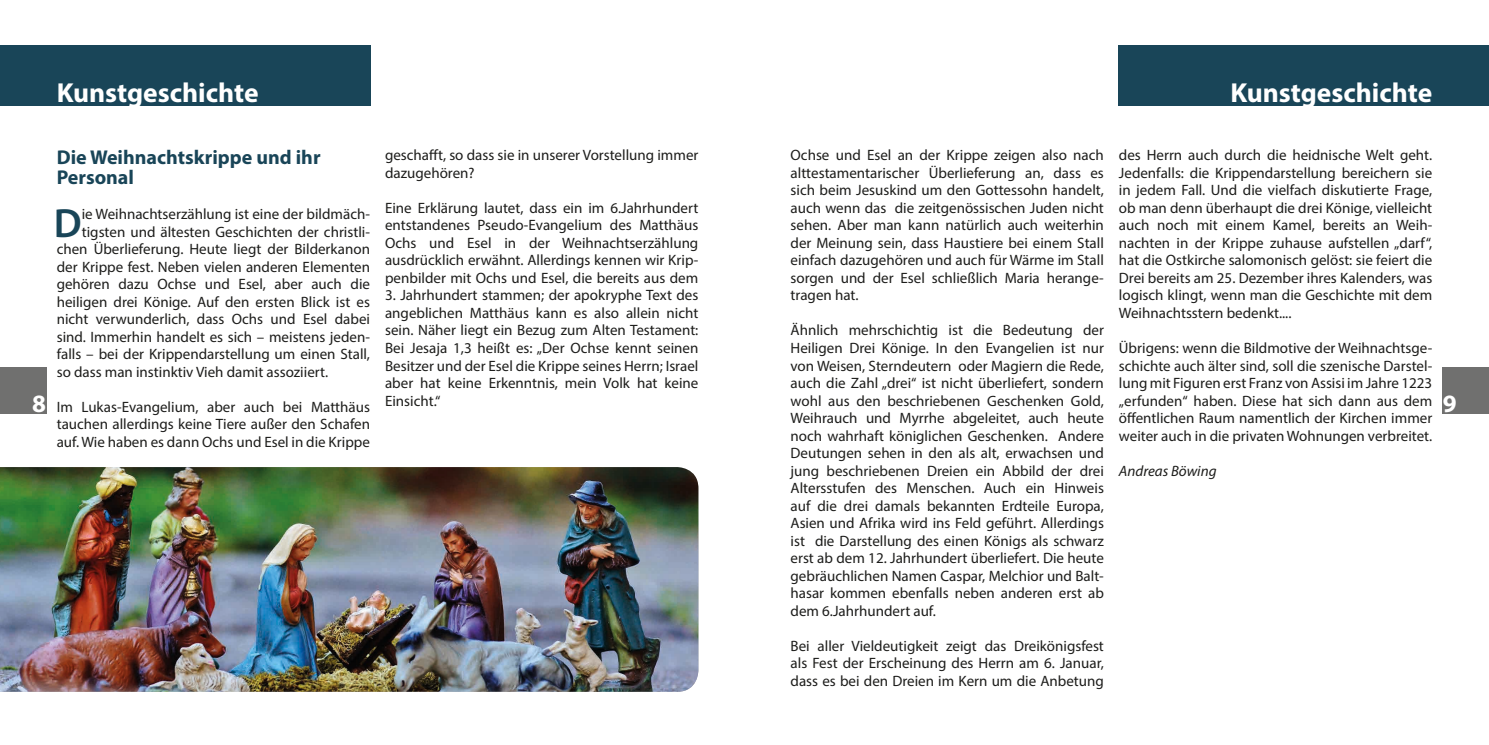
<style>
.page{position:relative;width:1489px;height:745px;background:#fff}
.page>*{position:absolute;margin:0;border:0;box-sizing:border-box;transform-origin:0 0}
.t1{font:600 41px "Myriad Pro";color:#194558}
.t2{font:700 27.5px "Myriad Pro";color:#fff}
.t3{font:700 25px "Myriad Pro";color:#fff}
.t4{font:700 20px/20px "Myriad Pro";color:#194558}
.t5{font:15px/17.5px "Myriad Pro";color:#1d1d1b;text-align:justify}
.t6{font:italic 15px "Myriad Pro";color:#1d1d1b}
</style>
<div class="page">
<div style="left:0;top:45px;width:370px;height:60px;background:#194558"></div>
<div style="left:1118px;top:45px;width:370px;height:60px;background:#194558"></div>
<div style="left:0;top:367px;width:46px;height:46px;background:#70706f"></div>
<div style="left:1442px;top:367px;width:46px;height:46px;background:#70706f"></div>
<img style="left:0;top:467px;width:698px;height:224px">
<p class="t2" style="left:57px;top:75px;width:203px">Kunstgeschichte</p>
<p class="t2" style="left:1230px;top:74px;width:203px">Kunstgeschichte</p>
<p class="t5" style="left:385px;top:146px;width:315px">geschafft, so dass sie in unserer Vorstellung immer dazugehören?</p>
<p class="t5" style="left:385px;top:199px;width:315px">Eine Erklärung lautet, dass ein im 6.Jahrhundert entstandenes Pseudo-Evangelium des Matthäus Ochs und Esel in der Weihnachtserzählung ausdrücklich erwähnt. Allerdings kennen wir Krip&shy;penbilder mit Ochs und Esel, die bereits aus dem</p>
<p class="t5" style="left:385px;top:286px;width:315px">3. Jahrhundert stammen; der apokryphe Text des angeblichen Matthäus kann es also allein nicht sein. Näher liegt ein Bezug zum Alten Testament:<br>Bei Jesaja 1,3 heißt es: „Der Ochse kennt seinen Besitzer und der Esel die Krippe seines Herrn; Israel aber hat keine Erkenntnis, mein Volk hat keine Einsicht.“</p>
<p class="t5" style="left:790px;top:146px;width:315px">Ochse und Esel an der Krippe zeigen also nach alttestamentarischer Überlieferung an, dass es sich beim Jesuskind um den Gottessohn handelt, auch wenn das die zeitgenössischen Juden nicht sehen. Aber man kann natürlich auch weiterhin der Meinung sein, dass Haustiere bei einem Stall einfach dazugehören und auch für Wärme im Stall sorgen und der Esel schließlich Maria herange&shy;tragen hat.</p>
<p class="t5" style="left:790px;top:321px;width:315px">Ähnlich mehrschichtig ist die Bedeutung der Heiligen Drei Könige. In den Evangelien ist nur von Weisen, Sterndeutern oder Magiern die Rede, auch die Zahl „drei“ ist nicht überliefert, sondern wohl aus den beschriebenen Geschenken Gold, Weihrauch und Myrrhe abgeleitet, auch heute noch wahrhaft königlichen Geschenken. Andere Deutungen sehen in den als alt, erwachsen und jung beschriebenen Dreien ein Abbild der drei Altersstufen des Menschen. Auch ein Hinweis auf die drei damals bekannten Erdteile Europa, Asien und Afrika wird ins Feld geführt. Allerdings ist die Darstellung des einen Königs als schwarz erst ab dem 12. Jahrhundert überliefert. Die heute gebräuchlichen Namen Caspar, Melchior und Balt&shy;hasar kommen ebenfalls neben anderen erst ab dem 6.Jahrhundert auf.</p>
<p class="t5" style="left:790px;top:636px;width:315px">Bei aller Vieldeutigkeit zeigt das Dreikönigsfest als Fest der Erscheinung des Herrn am 6. Januar, dass es bei den Dreien im Kern um die Anbetung</p>
<p class="t5" style="left:1118px;top:146px;width:315px">des Herrn auch durch die heidnische Welt geht.<br>Jedenfalls: die Krippendarstellung bereichern sie in jedem Fall. Und die vielfach diskutierte Frage, ob man denn überhaupt die drei Könige, vielleicht auch noch mit einem Kamel, bereits an Weih&shy;nachten in der Krippe zuhause aufstellen „darf“, hat die Ostkirche salomonisch gelöst: sie feiert die Drei bereits am 25. Dezember ihres Kalenders, was logisch klingt, wenn man die Geschichte mit dem Weihnachtsstern bedenkt....</p>
<p class="t5" style="left:1118px;top:339px;width:315px">Übrigens: wenn die Bildmotive der Weihnachtsge&shy;schichte auch älter sind, soll die szenische Darstel&shy;lung mit Figuren erst Franz von Assisi im Jahre 1223 „erfunden“ haben. Diese hat sich dann aus dem öffentlichen Raum namentlich der Kirchen immer weiter auch in die privaten Wohnungen verbreitet.</p>
<p class="t6" style="left:1118px;top:461px;width:99px">Andreas Böwing</p>
<p class="t4" style="left:57px;top:146px;width:265px">Die Weihnachtskrippe und ihr<br>Personal</p>
<p class="t1" style="left:54px;top:196px;width:29px">D</p>
<p class="t5" style="left:82px;top:205px;width:290px">ie Weihnachtserzählung ist eine der bildmäch-</p>
<p class="t5" style="left:82px;top:222px;width:290px">tigsten und ältesten Geschichten der christli-</p>
<p class="t5" style="left:57px;top:240px;width:315px">chen Überlieferung. Heute liegt der Bilderkanon</p>
<p class="t5" style="left:57px;top:257px;width:315px">der Krippe fest. Neben vielen anderen Elementen</p>
<p class="t5" style="left:57px;top:275px;width:315px">gehören dazu Ochse und Esel, aber auch die</p>
<p class="t5" style="left:57px;top:292px;width:315px">heiligen drei Könige. Auf den ersten Blick ist es</p>
<p class="t5" style="left:57px;top:310px;width:315px">nicht verwunderlich, dass Ochs und Esel dabei</p>
<p class="t5" style="left:57px;top:327px;width:315px">sind. Immerhin handelt es sich – meistens jeden-</p>
<p class="t5" style="left:57px;top:345px;width:315px">falls – bei der Krippendarstellung um einen Stall,</p>
<p class="t5" style="left:57px;top:362px;width:273px">so dass man instinktiv Vieh damit assoziiert.</p>
<p class="t5" style="left:57px;top:397px;width:315px">Im Lukas-Evangelium, aber auch bei Matthäus tauchen allerdings keine Tiere außer den Schafen auf. Wie haben es dann Ochs und Esel in die Krippe</p>
<p class="t3" style="left:32px;top:387px;width:15px">8</p>
<p class="t3" style="left:1442px;top:387px;width:15px">9</p>
</div>
